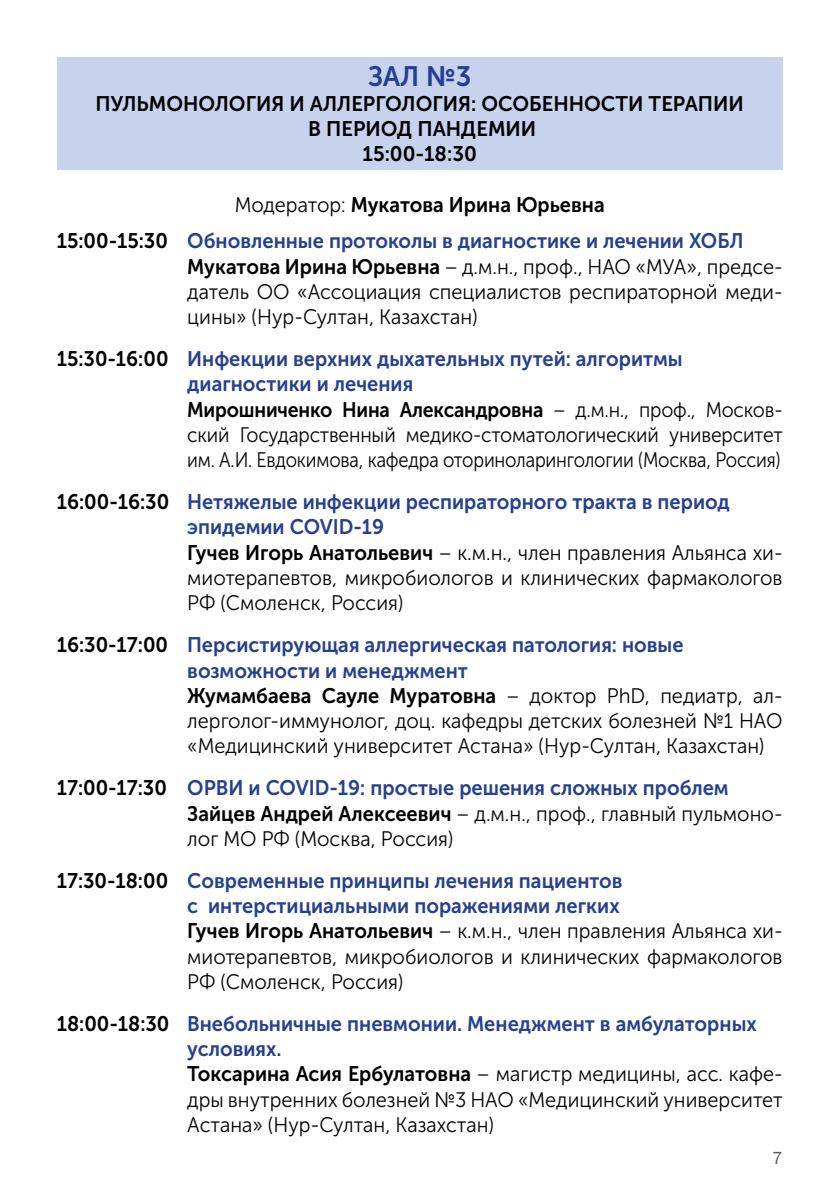
<style>
.page{position:relative;width:840px;height:1191px;background:#fff}
.page>*{position:absolute;margin:0;border:0;box-sizing:border-box;transform-origin:0 0}
.t1{font:28px "Museo Sans Cyrl 700";color:#25408f}
.t2{font:21px/25.2px "Museo Sans Cyrl 300";color:#000;text-align:justify;scale:.95 1}
.t3{font:21px/25.2px "Museo Sans Cyrl 700";color:#25408f;scale:.95 1}
.t4{font:21px/25.2px "Museo Sans Cyrl 300";color:#000;scale:.92 1}
.t5{font:21px/25.2px "Museo Sans Cyrl 700";color:#000;text-align:center}
.t6{font:18px "Franklin Gothic";color:#58595b}
.s1{font-family:"Museo Sans Cyrl 300";color:#000}
.s2{color:#000}
.s3{font-family:"Museo Sans Cyrl 700"}
</style>
<div class="page">
<div style="left:57px;top:57px;width:725px;height:112px;background:#c7d2ec"></div>
<h1 class="t1" style="left:368px;top:60px;width:105px">ЗАЛ №3</h1>
<p class="t5" style="left:95px;top:91px;width:649px">ПУЛЬМОНОЛОГИЯ И АЛЛЕРГОЛОГИЯ: ОСОБЕННОСТИ ТЕРАПИИ<br>В ПЕРИОД ПАНДЕМИИ<br>15:00-18:30</p>
<p class="t3" style="left:57px;top:186px;width:724px;line-height:36.6px;text-indent:178px"><span class="s1">Модератор:</span> <span class="s2">Мукатова Ирина Юрьевна<br>15:00-15:30</span> Обновленные протоколы в диагностике и лечении ХОБЛ</p>
<p class="t2" style="left:187px;top:254px;width:628px"><span class="s3">Мукатова Ирина Юрьевна</span> – д.м.н., проф., НАО «МУА», предсе&shy;датель ОО «Ассоциация специалистов респираторной меди&shy;цины» (Нур-Султан, Казахстан)</p>
<p class="t3" style="left:187px;top:346px;width:628px;text-indent:-130px"><span class="s2">15:30-16:00</span> Инфекции верхних дыхательных путей: алгоритмы диагностики и лечения<br><span class="s2">Мирошниченко Нина Александровна</span> <span class="s1">– д.м.н., проф., Москов-</span></p>
<p class="t4" style="left:187px;top:422px;width:648px">ский Государственный медико-стоматологический университет им. А.И. Евдокимова, кафедра оториноларингологии (Москва, Россия)</p>
<p class="t3" style="left:187px;top:489px;width:572px;text-indent:-130px"><span class="s2">16:00-16:30</span> Нетяжелые инфекции респираторного тракта в период эпидемии COVID-19</p>
<p class="t2" style="left:187px;top:540px;width:628px"><span class="s3">Гучев Игорь Анатольевич</span> – к.м.н., член правления Альянса хи&shy;миотерапевтов, микробиологов и клинических фармакологов РФ (Смоленск, Россия)</p>
<p class="t3" style="left:187px;top:632px;width:628px;text-indent:-130px"><span class="s2">16:30-17:00</span> Персистирующая аллергическая патология: новые возможности и менеджмент<br><span class="s2">Жумамбаева Сауле Муратовна</span> <span class="s1">– доктор PhD, педиатр, ал-</span></p>
<p class="t2" style="left:187px;top:708px;width:628px">лерголог-иммунолог, доц. кафедры детских болезней №1 НАО «Медицинский университет Астана» (Нур-Султан, Казахстан)</p>
<p class="t3" style="left:57px;top:775px;width:708px"><span class="s2">17:00-17:30</span> ОРВИ и COVID-19: простые решения сложных проблем</p>
<p class="t2" style="left:187px;top:801px;width:628px"><span class="s3">Зайцев Андрей Алексеевич</span> – д.м.н., проф., главный пульмоно&shy;лог МО РФ (Москва, Россия)</p>
<p class="t3" style="left:57px;top:868px;width:597px;text-align:right"><span class="s2">17:30-18:00</span> Современные принципы лечения пациентов с интерстициальными поражениями легких</p>
<p class="t2" style="left:187px;top:918px;width:628px"><span class="s3">Гучев Игорь Анатольевич</span> – к.м.н., член правления Альянса хи&shy;миотерапевтов, микробиологов и клинических фармакологов РФ (Смоленск, Россия)</p>
<p class="t3" style="left:187px;top:1011px;width:600px;text-indent:-130px"><span class="s2">18:00-18:30</span> Внебольничные пневмонии. Менеджмент в амбулаторных условиях.</p>
<p class="t2" style="left:187px;top:1061px;width:628px"><span class="s3">Токсарина Асия Ербулатовна</span> – магистр медицины, асс. кафе&shy;дры внутренних болезней №3 НАО «Медицинский университет Астана» (Нур-Султан, Казахстан)</p>
<p class="t6" style="left:771px;top:1146px;width:12px">7</p>
</div>
